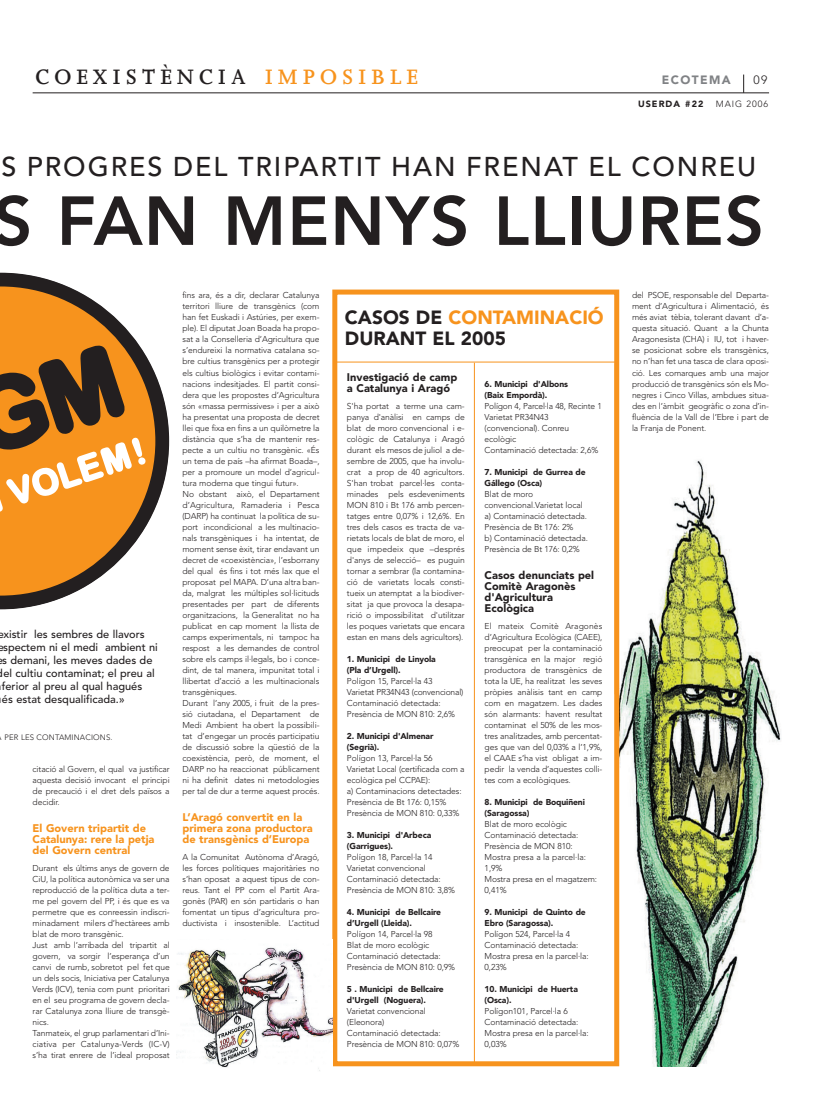
<style>
.page{position:relative;width:823px;height:1106px;background:#fff}
.page>*{position:absolute;margin:0;border:0;box-sizing:border-box;transform-origin:0 0}
.t1{font:800 68.5px "Avenir";letter-spacing:.015em;color:#231f20}
.t2{font:500 27px "Avenir";letter-spacing:.07em;color:#231f20}
.t3{font:600 24px "M Joanna";letter-spacing:.21em;color:#231f20}
.t4{font:900 19px/21px "Avenir";color:#231f20}
.t5{font:900 12px "Avenir";letter-spacing:.12em;color:#808285}
.t6{font:300 12px "Avenir";color:#231f20}
.t7{font:500 11px "Avenir";color:#231f20}
.t8{font:900 11px/11px "Avenir";color:#f7931d}
.t9{font:900 11px/11px "Avenir";color:#231f20}
.t10{font:900 9px "Avenir";letter-spacing:.12em;color:#231f20}
.t11{font:300 9px "Avenir";letter-spacing:.105em;color:#231f20}
.t12{font:300 8.5px/11px "Avenir";letter-spacing:-.01em;color:#231f20}
.t13{font:900 8.5px/11px "Avenir";letter-spacing:-.01em;color:#231f20}
.t14{font:300 7.8px "Avenir";letter-spacing:.015em;color:#231f20}
.s1{color:#f7931d}
</style>
<div class="page">
<hr style="left:33px;top:93px;width:735px;height:1px;background:#231f20">
<svg style="left:743px;top:75px;width:1px;height:18px"></svg>
<img style="left:619px;top:447px;width:162px;height:619px">
<svg style="left:0;top:273px;width:169px;height:336px"></svg>
<svg style="left:0;top:324px;width:147px;height:194px;background:#c07e32"></svg>
<div style="left:332px;top:289px;width:287px;height:777px;border:5px solid #f7931d"></div>
<hr style="left:334px;top:361px;width:280px;height:1px;background:#f7931d">
<hr style="left:614px;top:363px;width:1px;height:331px;background:#f7931d">
<hr style="left:473px;top:363px;width:1px;height:699px;background:#f7931d">
<img style="left:177px;top:947px;width:155px;height:124px">
<h3 class="t3" style="left:36px;top:68px;width:383px">COEXISTÈNCIA <span class="s1">IMPOSIBLE</span></h3>
<h3 class="t5" style="left:661px;top:75px;width:70px">ECOTEMA</h3>
<h3 class="t6" style="left:753px;top:75px;width:15px">09</h3>
<p class="t10" style="left:637px;top:100px;width:67px">USERDA #22</p>
<p class="t11" style="left:715px;top:100px;width:54px">MAIG 2006</p>
<h2 class="t2" style="left:1px;top:155px;width:756px">S PROGRES DEL TRIPARTIT HAN FRENAT EL CONREU</h2>
<h1 class="t1" style="left:-7px;top:193px;width:772px">S FAN MENYS LLIURES</h1>
<p class="t7" style="left:-3px;top:629px;width:149px">existir les sembres de llavors</p>
<p class="t7" style="left:-3px;top:642px;width:162px">espectem ni el medi ambient ni</p>
<p class="t7" style="left:2px;top:655px;width:152px">s demani, les meves dades de</p>
<p class="t7" style="left:3px;top:668px;width:153px">el cultiu contaminat; el preu al</p>
<p class="t7" style="left:2px;top:681px;width:142px">ferior al preu al qual hagués</p>
<p class="t7" style="left:2px;top:694px;width:124px">és estat desqualificada.»</p>
<p class="t14" style="left:5px;top:734px;width:109px">PER LES CONTAMINACIONS.</p>
<p class="t12" style="left:33px;top:764px;width:138px;text-align:justify">citació al Govern, el qual va justificar aquesta decisió invocant el principi de precaució i el dret dels països a decidir.</p>
<p class="t8" style="left:33px;top:823px;width:123px">El Govern tripartit de<br>Catalunya: rere la petja del Govern central</p>
<p class="t12" style="left:33px;top:863px;width:138px">Durant els últims anys de govern de CiU, la política autonòmica va ser una reproducció de la política duta a ter&shy;me pel govern del PP, i és que es va permetre que es conreessin indiscri&shy;minadament milers d’hectàrees amb blat de moro transgènic.<br>Just amb l’arribada del tripartit al govern, va sorgir l’esperança d’un canvi de rumb, sobretot pel fet que un dels socis, Iniciativa per Catalunya Verds (ICV), tenia com punt prioritari en el seu programa de govern decla&shy;rar Catalunya zona lliure de transgè&shy;nics.<br>Tanmateix, el grup parlamentari d’Ini&shy;ciativa per Catalunya-Verds (IC-V) s’ha tirat enrere de l’ideal proposat</p>
<p class="t12" style="left:182px;top:291px;width:138px">fins ara, és a dir, declarar Catalunya territori lliure de transgènics (com han fet Euskadi i Astúries, per exem&shy;ple). El diputat Joan Boada ha propo&shy;sat a la Conselleria d’Agricultura que s’endureixi la normativa catalana so&shy;bre cultius transgènics per a protegir els cultius biològics i evitar contami&shy;nacions indesitjades. El partit consi&shy;dera que les propostes d’Agricultura són «massa permissives» i per a això ha presentat una proposta de decret llei que fixa en fins a un quilòmetre la distància que s’ha de mantenir res&shy;pecte a un cultiu no transgènic. «És un tema de país –ha afirmat Boada–, per a promoure un model d’agricul&shy;tura moderna que tingui futur».<br>No obstant això, el Departament d’Agricultura, Ramaderia i Pesca (DARP) ha continuat la política de su&shy;port incondicional a les multinacio&shy;nals transgèniques i ha intentat, de moment sense èxit, tirar endavant un decret de «coexistència», l’esborrany del qual és fins i tot més lax que el proposat pel MAPA. D’una altra ban&shy;da, malgrat les múltiples sol·licituds presentades per part de diferents organitzacions, la Generalitat no ha publicat en cap moment la llista de camps experimentals, ni tampoc ha respost a les demandes de control sobre els camps il·legals, bo i conce&shy;dint, de tal manera, impunitat total i llibertat d’acció a les multinacionals transgèniques.<br>Durant l’any 2005, i fruit de la pres&shy;sió ciutadana, el Departament de Medi Ambient ha obert la possibili&shy;tat d’engegar un procés participatiu de discussió sobre la qüestió de la coexistència, però, de moment, el DARP no ha reaccionat públicament ni ha definit dates ni metodologies per tal de dur a terme aquest procés.</p>
<p class="t8" style="left:182px;top:812px;width:132px">L’Aragó convertit en la primera zona productora de transgènics d’Europa</p>
<p class="t12" style="left:182px;top:852px;width:138px;text-align:justify">A la Comunitat Autònoma d’Aragó, les forces polítiques majoritàries no s’han oposat a aquest tipus de con&shy;reus. Tant el PP com el Partit Ara&shy;gonès (PAR) en són partidaris o han fomentat un tipus d’agricultura pro&shy;ductivista i insostenible. L’actitud</p>
<h3 class="t4" style="left:345px;top:308px;width:260px">CASOS DE <span class="s1">CONTAMINACIÓ<br></span>DURANT EL 2005</h3>
<p class="t9" style="left:347px;top:372px;width:112px">Investigació de camp a Catalunya i Aragó</p>
<p class="t12" style="left:347px;top:401px;width:119px;text-align:justify">S'ha portat a terme una cam&shy;panya d'anàlisi en camps de blat de moro convencional i e&shy;cològic de Catalunya i Aragó durant els mesos de juliol a de&shy;sembre de 2005, que ha involu&shy;crat a prop de 40 agricultors.<br>S'han trobat parcel·les conta&shy;minades pels esdeveniments MON 810 i Bt 176 amb percen&shy;tatges entre 0,07% i 12,6%. En tres dels casos es tracta de va&shy;rietats locals de blat de moro, el que impedeix que –després d'anys de selecció– es puguin tornar a sembrar (la contamina&shy;ció de varietats locals consti&shy;tueix un atemptat a la biodiver&shy;sitat ja que provoca la desapa&shy;rició o impossibilitat d'utilitzar les poques varietats que encara estan en mans dels agricultors).</p>
<p class="t13" style="left:347px;top:654px;width:90px">1. Municipi de Linyola (Pla d’Urgell).</p>
<p class="t12" style="left:347px;top:676px;width:118px">Polígon 15, Parcel·la 43<br>Varietat PR34N43 (convencional)<br>Contaminació detectada:<br>Presència de MON 810: 2,6%</p>
<p class="t13" style="left:347px;top:731px;width:88px">2. Municipi d'Almenar (Segrià).</p>
<p class="t12" style="left:347px;top:753px;width:119px">Polígon 13, Parcel·la 56<br>Varietat Local (certificada com a ecològica pel CCPAE):<br>a) Contaminacions detectades:<br>Presència de Bt 176: 0,15%<br>Presència de MON 810: 0,33%</p>
<p class="t13" style="left:347px;top:830px;width:86px">3. Municipi d'Arbeca (Garrigues).</p>
<p class="t12" style="left:347px;top:852px;width:110px">Polígon 18, Parcel·la 14<br>Varietat convencional<br>Contaminació detectada:<br>Presència de MON 810: 3,8%</p>
<p class="t13" style="left:347px;top:907px;width:96px">4. Municipi de Bellcaire d’Urgell (Lleida).</p>
<p class="t12" style="left:347px;top:929px;width:110px">Polígon 14, Parcel·la 98<br>Blat de moro ecològic<br>Contaminació detectada:<br>Presència de MON 810: 0,9%</p>
<p class="t13" style="left:347px;top:984px;width:98px">5 . Municipi de Bellcaire d'Urgell (Noguera).</p>
<p class="t12" style="left:347px;top:1006px;width:114px">Varietat convencional (Eleonora)<br>Contaminació detectada:<br>Presència de MON 810: 0,07%</p>
<p class="t13" style="left:484px;top:379px;width:85px">6. Municipi d'Albons (Baix Empordà).</p>
<p class="t12" style="left:484px;top:401px;width:119px">Polígon 4, Parcel·la 48, Recinte 1<br>Varietat PR34N43 (convencional). Conreu ecològic<br>Contaminació detectada: 2,6%</p>
<p class="t13" style="left:484px;top:467px;width:102px">7. Municipi de Gurrea de<br>Gállego (Osca)</p>
<p class="t12" style="left:484px;top:489px;width:105px">Blat de moro convencional.Varietat local a) Contaminació detectada.<br>Presència de Bt 176: 2%<br>b) Contaminació detectada.<br>Presència de Bt 176: 0,2%</p>
<p class="t9" style="left:484px;top:570px;width:111px">Casos denunciats pel<br>Comitè Aragonès d'Agricultura<br>Ecològica</p>
<p class="t12" style="left:484px;top:621px;width:119px;text-align:justify">El mateix Comitè Aragonès d’Agricultura Ecològica (CAEE), preocupat per la contaminació transgènica en la major regió productora de transgènics de tota la UE, ha realitzat les seves pròpies anàlisis tant en camp com en magatzem. Les dades són alarmants: havent resultat contaminat el 50% de les mos&shy;tres analitzades, amb percentat&shy;ges que van del 0,03% a l’1,9%, el CAAE s’ha vist obligat a im&shy;pedir la venda d’aquestes colli&shy;tes com a ecològiques.</p>
<p class="t13" style="left:484px;top:797px;width:102px">8. Municipi de Boquiñeni (Saragossa)</p>
<p class="t12" style="left:484px;top:819px;width:114px">Blat de moro ecològic<br>Contaminació detectada:<br>Presència de MON 810:<br>Mostra presa a la parcel·la:<br>1,9%<br>Mostra presa en el magatzem:<br>0,41%</p>
<p class="t13" style="left:484px;top:907px;width:103px">9. Municipi de Quinto de<br>Ebro (Saragossa).</p>
<p class="t12" style="left:484px;top:929px;width:106px">Polígon 524, Parcel·la 4<br>Contaminació detectada:<br>Mostra presa en la parcel·la:<br>0,23%</p>
<p class="t13" style="left:484px;top:984px;width:95px">10. Municipi de Huerta (Osca).</p>
<p class="t12" style="left:484px;top:1006px;width:106px">Polígon101, Parcel·la 6<br>Contaminació detectada:<br>Mostra presa en la parcel·la:<br>0,03%</p>
<p class="t12" style="left:631px;top:291px;width:138px;text-align:justify">del PSOE, responsable del Departa&shy;ment d’Agricultura i Alimentació, és més aviat tèbia, tolerant davant d’a&shy;questa situació. Quant a la Chunta Aragonesista (CHA) i IU, tot i haver&shy;se posicionat sobre els transgènics, no n’han fet una tasca de clara oposi&shy;ció. Les comarques amb una major producció de transgènics són els Mo&shy;negres i Cinco Villas, ambdues situa&shy;des en l’àmbit geogràfic o zona d’in&shy;fluència de la Vall de l’Ebre i part de la Franja de Ponent.</p>
</div>
